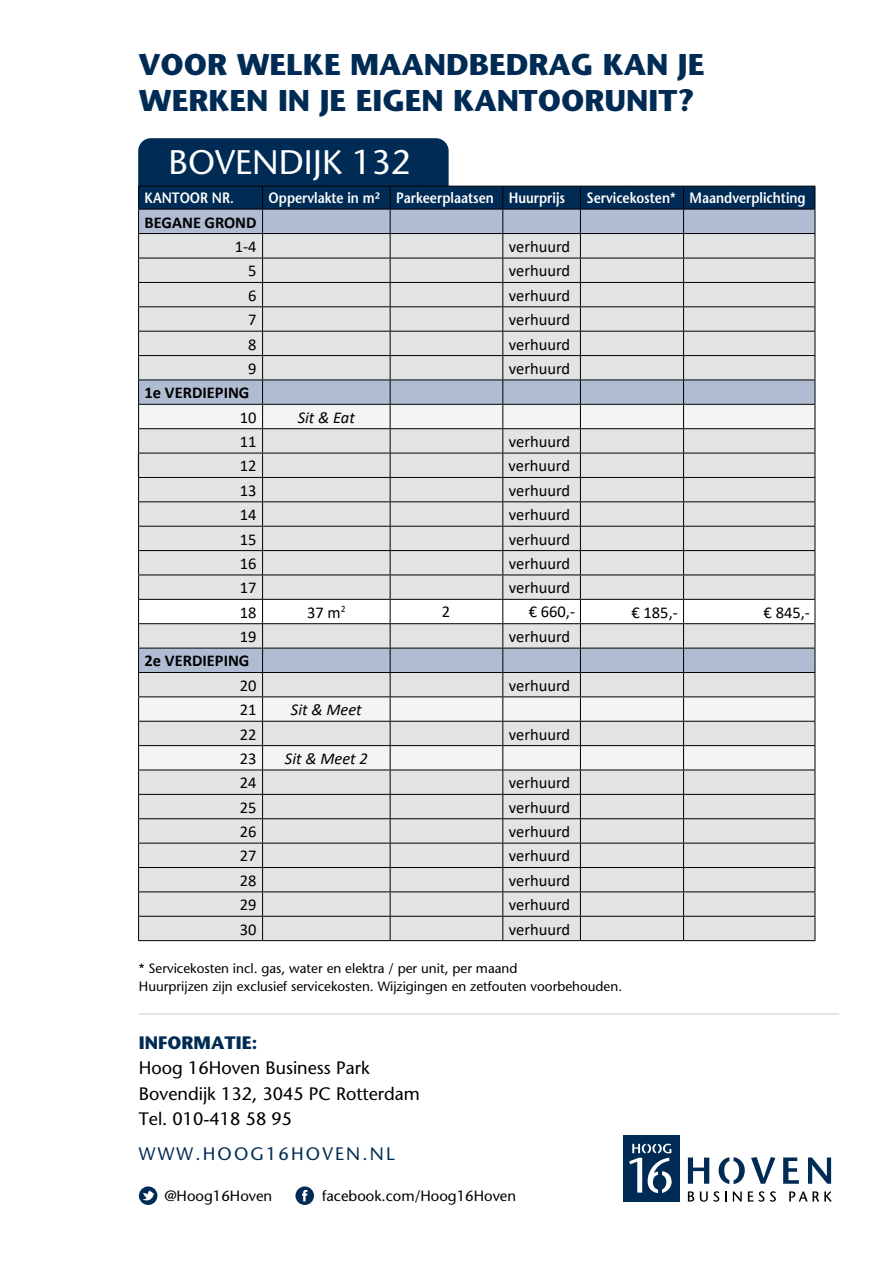
<style>
.page{position:relative;width:893px;height:1263px;background:#fff}
.page>*{position:absolute;margin:0;border:0;box-sizing:border-box;transform-origin:0 0}
.t1{font:500 34.05px "Stone Sans Std";color:#fff}
.t2{font:700 30px/36px "Stone Sans Std";color:#002b54}
.t3{font:500 18px/25.5px "Stone Sans Std";color:#000}
.t4{font:500 18px "Stone Sans Std";letter-spacing:.12em;color:#002b54}
.t5{font:700 18px "Stone Sans Std";color:#002b54}
.t6{font:16.5px "Calibri";color:#000}
.t7{font:700 16.5px "Calibri";color:#000}
.t8{font:italic 16.5px "Calibri";color:#000}
.t9{font:600 15px "Stone Sans Std";color:#fff;scale:.87 1}
.t10{font:500 14.85px "Stone Sans Std";color:#000}
.t11{font:500 13.5px/18px "Stone Sans Std";color:#000}
</style>
<div class="page">
<svg style="left:688px;top:1191px;width:6px;height:10px"></svg>
<svg style="left:700px;top:1191px;width:19px;height:11px"></svg>
<svg style="left:725px;top:1191px;width:2px;height:10px"></svg>
<svg style="left:733px;top:1191px;width:9px;height:10px"></svg>
<svg style="left:748px;top:1191px;width:16px;height:11px"></svg>
<svg style="left:770px;top:1191px;width:6px;height:11px"></svg>
<svg style="left:789px;top:1191px;width:43px;height:11px"></svg>
<svg style="left:751px;top:1157px;width:24px;height:27px"></svg>
<svg style="left:783px;top:1157px;width:16px;height:27px"></svg>
<svg style="left:808px;top:1157px;width:23px;height:27px"></svg>
<svg style="left:688px;top:1157px;width:21px;height:27px"></svg>
<svg style="left:719px;top:1157px;width:26px;height:27px"></svg>
<div style="left:624px;top:1135px;width:56px;height:67px;background:#002b54"></div>
<svg style="left:629px;top:1144px;width:43px;height:49px"></svg>
<hr style="left:138px;top:940px;width:125px;height:1px;background:#000">
<hr style="left:263px;top:940px;width:127px;height:1px;background:#000">
<hr style="left:390px;top:940px;width:113px;height:1px;background:#000">
<hr style="left:503px;top:940px;width:77px;height:1px;background:#000">
<hr style="left:580px;top:940px;width:104px;height:1px;background:#000">
<hr style="left:684px;top:940px;width:131px;height:1px;background:#000">
<svg style="left:138px;top:138px;width:678px;height:802px;background:#caced3"></svg>
<svg style="left:138px;top:1186px;width:20px;height:19px"></svg>
<svg style="left:295px;top:1186px;width:19px;height:19px"></svg>
<hr style="left:139px;top:1013px;width:700px;height:2px;background:#dcddde">
<h2 class="t2" style="left:139px;top:47px;width:567px">VOOR WELKE MAANDBEDRAG KAN JE<br>WERKEN IN JE EIGEN KANTOORUNIT?</h2>
<h1 class="t1" style="left:168px;top:142px;width:244px">BOVENDIJK 132</h1>
<p class="t9" style="left:145px;top:189px;width:104px">KANTOOR NR.</p>
<p class="t9" style="left:269px;top:189px;width:342px">Oppervlakte in m² Parkeerplaatsen Huurprijs</p>
<p class="t9" style="left:586px;top:189px;width:254px">Servicekosten* Maandverplichting</p>
<p class="t7" style="left:145px;top:210px;width:113px">BEGANE GROND</p>
<p class="t6" style="left:235px;top:235px;width:23px">1-4</p>
<p class="t6" style="left:509px;top:235px;width:63px">verhuurd</p>
<p class="t6" style="left:248px;top:259px;width:10px">5</p>
<p class="t6" style="left:509px;top:259px;width:63px">verhuurd</p>
<p class="t6" style="left:248px;top:284px;width:10px">6</p>
<p class="t6" style="left:509px;top:284px;width:63px">verhuurd</p>
<p class="t6" style="left:248px;top:308px;width:10px">7</p>
<p class="t6" style="left:509px;top:308px;width:63px">verhuurd</p>
<p class="t6" style="left:248px;top:333px;width:10px">8</p>
<p class="t6" style="left:509px;top:333px;width:63px">verhuurd</p>
<p class="t6" style="left:248px;top:357px;width:10px">9</p>
<p class="t6" style="left:509px;top:357px;width:63px">verhuurd</p>
<p class="t7" style="left:145px;top:381px;width:106px">1e VERDIEPING</p>
<p class="t6" style="left:240px;top:406px;width:18px">10</p>
<p class="t8" style="left:298px;top:406px;width:59px">Sit &amp; Eat</p>
<p class="t6" style="left:240px;top:430px;width:18px">11</p>
<p class="t6" style="left:509px;top:430px;width:63px">verhuurd</p>
<p class="t6" style="left:240px;top:454px;width:18px">12</p>
<p class="t6" style="left:508px;top:454px;width:63px">verhuurd</p>
<p class="t6" style="left:240px;top:479px;width:18px">13</p>
<p class="t6" style="left:509px;top:479px;width:63px">verhuurd</p>
<p class="t6" style="left:240px;top:503px;width:18px">14</p>
<p class="t6" style="left:509px;top:503px;width:63px">verhuurd</p>
<p class="t6" style="left:240px;top:528px;width:18px">15</p>
<p class="t6" style="left:509px;top:528px;width:63px">verhuurd</p>
<p class="t6" style="left:240px;top:552px;width:18px">16</p>
<p class="t6" style="left:509px;top:552px;width:63px">verhuurd</p>
<p class="t6" style="left:240px;top:576px;width:18px">17</p>
<p class="t6" style="left:509px;top:576px;width:63px">verhuurd</p>
<p class="t6" style="left:240px;top:601px;width:18px">18</p>
<p class="t6" style="left:307px;top:601px;width:40px">37 m<sup>2</sup></p>
<p class="t6" style="left:442px;top:600px;width:10px">2</p>
<p class="t6" style="left:529px;top:600px;width:48px">€ 660,-</p>
<p class="t6" style="left:240px;top:625px;width:18px">19</p>
<p class="t6" style="left:509px;top:625px;width:63px">verhuurd</p>
<p class="t7" style="left:145px;top:649px;width:106px">2e VERDIEPING</p>
<p class="t6" style="left:240px;top:674px;width:18px">20</p>
<p class="t6" style="left:509px;top:674px;width:63px">verhuurd</p>
<p class="t6" style="left:240px;top:698px;width:18px">21</p>
<p class="t8" style="left:291px;top:698px;width:72px">Sit &amp; Meet</p>
<p class="t6" style="left:240px;top:723px;width:18px">22</p>
<p class="t6" style="left:509px;top:723px;width:63px">verhuurd</p>
<p class="t6" style="left:240px;top:747px;width:18px">23</p>
<p class="t8" style="left:285px;top:747px;width:84px">Sit &amp; Meet 2</p>
<p class="t6" style="left:240px;top:771px;width:18px">24</p>
<p class="t6" style="left:509px;top:771px;width:63px">verhuurd</p>
<p class="t6" style="left:240px;top:796px;width:18px">25</p>
<p class="t6" style="left:509px;top:796px;width:63px">verhuurd</p>
<p class="t6" style="left:240px;top:820px;width:18px">26</p>
<p class="t6" style="left:509px;top:820px;width:63px">verhuurd</p>
<p class="t6" style="left:240px;top:844px;width:18px">27</p>
<p class="t6" style="left:509px;top:844px;width:63px">verhuurd</p>
<p class="t6" style="left:240px;top:869px;width:18px">28</p>
<p class="t6" style="left:509px;top:869px;width:63px">verhuurd</p>
<p class="t6" style="left:240px;top:893px;width:18px">29</p>
<p class="t6" style="left:509px;top:893px;width:63px">verhuurd</p>
<p class="t6" style="left:240px;top:918px;width:18px">30</p>
<p class="t6" style="left:509px;top:918px;width:63px">verhuurd</p>
<p class="t6" style="left:631px;top:601px;width:48px">€ 185,-</p>
<p class="t6" style="left:763px;top:601px;width:48px">€ 845,-</p>
<p class="t11" style="left:139px;top:959px;width:485px">* Servicekosten incl. gas, water en elektra / per unit, per maand<br>Huurprijzen zijn exclusief servicekosten. Wijzigingen en zetfouten voorbehouden.</p>
<p class="t5" style="left:139px;top:1032px;width:120px">INFORMATIE:</p>
<p class="t3" style="left:139px;top:1055px;width:283px">Hoog 16Hoven Business Park<br>Bovendijk 132, 3045 PC Rotterdam<br>Tel. 010-418 58 95</p>
<p class="t4" style="left:139px;top:1143px;width:257px">WWW.HOOG16HOVEN.NL</p>
<p class="t10" style="left:165px;top:1187px;width:109px">@Hoog16Hoven</p>
<p class="t10" style="left:322px;top:1187px;width:196px">facebook.com/Hoog16Hoven</p>
</div>
